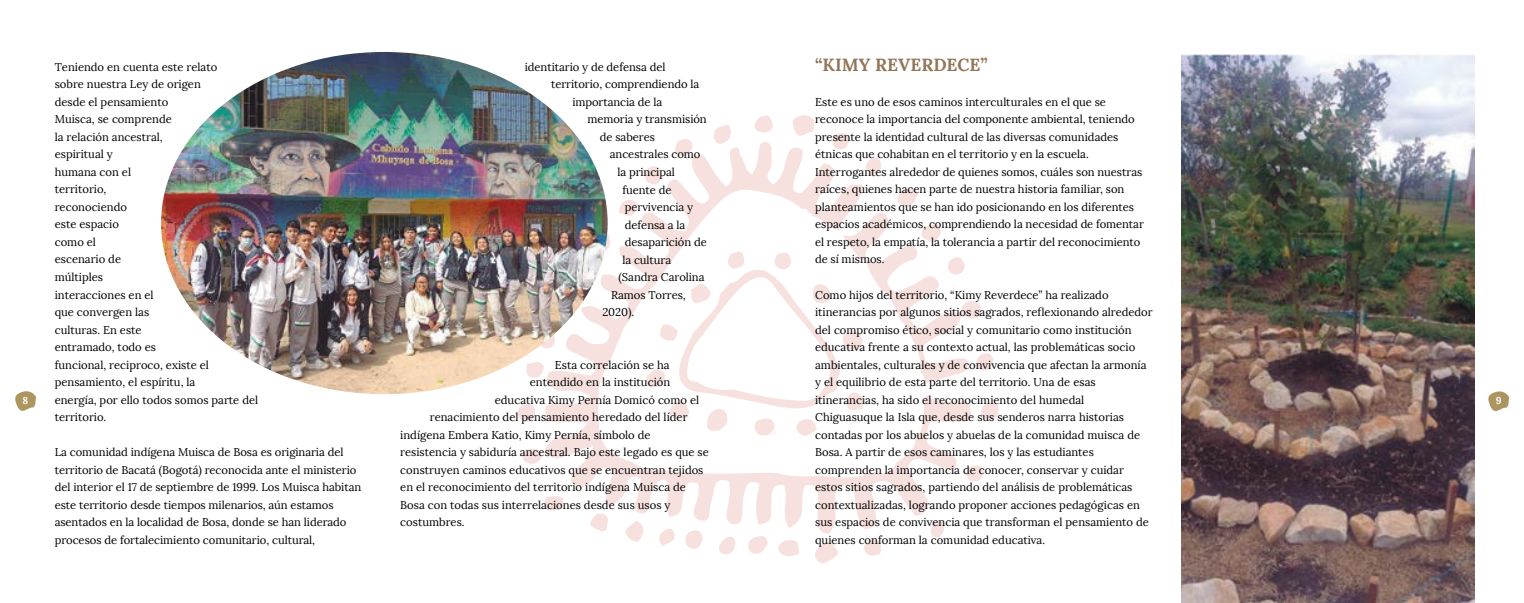
<style>
.page{position:relative;width:1524px;height:603px;background:#fff}
.page>*{position:absolute;margin:0;border:0;box-sizing:border-box;transform-origin:0 0}
.t1{font:700 17.5px "Lora";color:#927557}
.t2{font:11.25px/17.5px "Lora";color:#000}
.t3{font:700 10px "Lora";color:#fff}
</style>
<div class="page">
<svg style="left:517px;top:115px;width:482px;height:448px"></svg>
<svg style="left:1488px;top:391px;width:21px;height:20px"></svg>
<svg style="left:15px;top:391px;width:21px;height:20px"></svg>
<img style="left:161px;top:52px;width:447px;height:342px">
<img style="left:1181px;top:54px;width:293px;height:548px">
<h1 class="t1" style="left:815px;top:53px;width:174px">“KIMY REVERDECE”</h1>
<p class="t2" style="left:815px;top:93px;width:330px">Este es uno de esos caminos interculturales en el que se reconoce la importancia del componente ambiental, teniendo presente la identidad cultural de las diversas comunidades étnicas que cohabitan en el territorio y en la escuela.<br>Interrogantes alrededor de quienes somos, cuáles son nuestras raíces, quienes hacen parte de nuestra historia familiar, son planteamientos que se han ido posicionando en los diferentes espacios académicos, comprendiendo la necesidad de fomentar el respeto, la empatía, la tolerancia a partir del reconocimiento de sí mismos.</p>
<p class="t2" style="left:815px;top:286px;width:339px">Como hijos del territorio, “Kimy Reverdece” ha realizado itinerancias por algunos sitios sagrados, reflexionando alrededor del compromiso ético, social y comunitario como institución educativa frente a su contexto actual, las problemáticas socio ambientales, culturales y de convivencia que afectan la armonía y el equilibrio de esta parte del territorio. Una de esas itinerancias, ha sido el reconocimiento del humedal Chiguasuque la Isla que, desde sus senderos narra historias contadas por los abuelos y abuelas de la comunidad muisca de Bosa. A partir de esos caminares, los y las estudiantes comprenden la importancia de conocer, conservar y cuidar estos sitios sagrados, partiendo del análisis de problemáticas contextualizadas, logrando proponer acciones pedagógicas en sus espacios de convivencia que transforman el pensamiento de quienes conforman la comunidad educativa.</p>
<p class="t2" style="left:55px;top:58px;width:205px">Teniendo en cuenta este relato<br>sobre nuestra Ley de origen<br>desde el pensamiento<br>Muisca, se comprende<br>la relación ancestral,<br>espiritual y<br>humana con el<br>territorio,<br>reconociendo<br>este espacio<br>como el<br>escenario de<br>múltiples<br>interacciones en el<br>que convergen las<br>culturas. En este<br>entramado, todo es<br>funcional, reciproco, existe el pensamiento, el espíritu, la<br>energía, por ello todos somos parte del territorio.</p>
<p class="t2" style="left:55px;top:443px;width:308px">La comunidad indígena Muisca de Bosa es originaria del territorio de Bacatá (Bogotá) reconocida ante el ministerio del interior el 17 de septiembre de 1999. Los Muisca habitan este territorio desde tiempos milenarios, aún estamos asentados en la localidad de Bosa, donde se han liderado procesos de fortalecimiento comunitario, cultural,</p>
<p class="t2" style="left:525px;top:58px;width:142px">identitario y de defensa del</p>
<p class="t2" style="left:551px;top:76px;width:150px">territorio, comprendiendo la</p>
<p class="t2" style="left:572px;top:93px;width:92px">importancia de la</p>
<p class="t2" style="left:587px;top:111px;width:121px">memoria y transmisión</p>
<p class="t2" style="left:600px;top:128px;width:57px">de saberes</p>
<p class="t2" style="left:610px;top:146px;width:92px">ancestrales como</p>
<p class="t2" style="left:617px;top:163px;width:59px">la principal</p>
<p class="t2" style="left:622px;top:181px;width:51px">fuente de</p>
<p class="t2" style="left:625px;top:198px;width:70px">pervivencia y</p>
<p class="t2" style="left:625px;top:216px;width:62px">defensa a la</p>
<p class="t2" style="left:625px;top:233px;width:83px">desaparición de</p>
<p class="t2" style="left:622px;top:251px;width:50px">la cultura</p>
<p class="t2" style="left:618px;top:268px;width:87px">(Sandra Carolina</p>
<p class="t2" style="left:611px;top:286px;width:76px">Ramos Torres,</p>
<p class="t2" style="left:602px;top:303px;width:33px">2020).</p>
<p class="t2" style="left:555px;top:356px;width:116px">Esta correlación se ha</p>
<p class="t2" style="left:530px;top:373px;width:142px">entendido en la institución</p>
<p class="t2" style="left:495px;top:391px;width:206px">educativa Kimy Pernía Domicó como el</p>
<p class="t2" style="left:430px;top:408px;width:259px">renacimiento del pensamiento heredado del líder</p>
<p class="t2" style="left:400px;top:426px;width:252px">indígena Embera Katio, Kimy Pernía, símbolo de</p>
<p class="t2" style="left:400px;top:443px;width:310px">resistencia y sabiduría ancestral. Bajo este legado es que se</p>
<p class="t2" style="left:400px;top:461px;width:305px">construyen caminos educativos que se encuentran tejidos</p>
<p class="t2" style="left:400px;top:478px;width:287px">en el reconocimiento del territorio indígena Muisca de</p>
<p class="t2" style="left:400px;top:496px;width:272px">Bosa con todas sus interrelaciones desde sus usos y</p>
<p class="t2" style="left:400px;top:513px;width:66px">costumbres.</p>
<p class="t3" style="left:23px;top:393px;width:7px">8</p>
<p class="t3" style="left:1495px;top:393px;width:7px">9</p>
</div>
